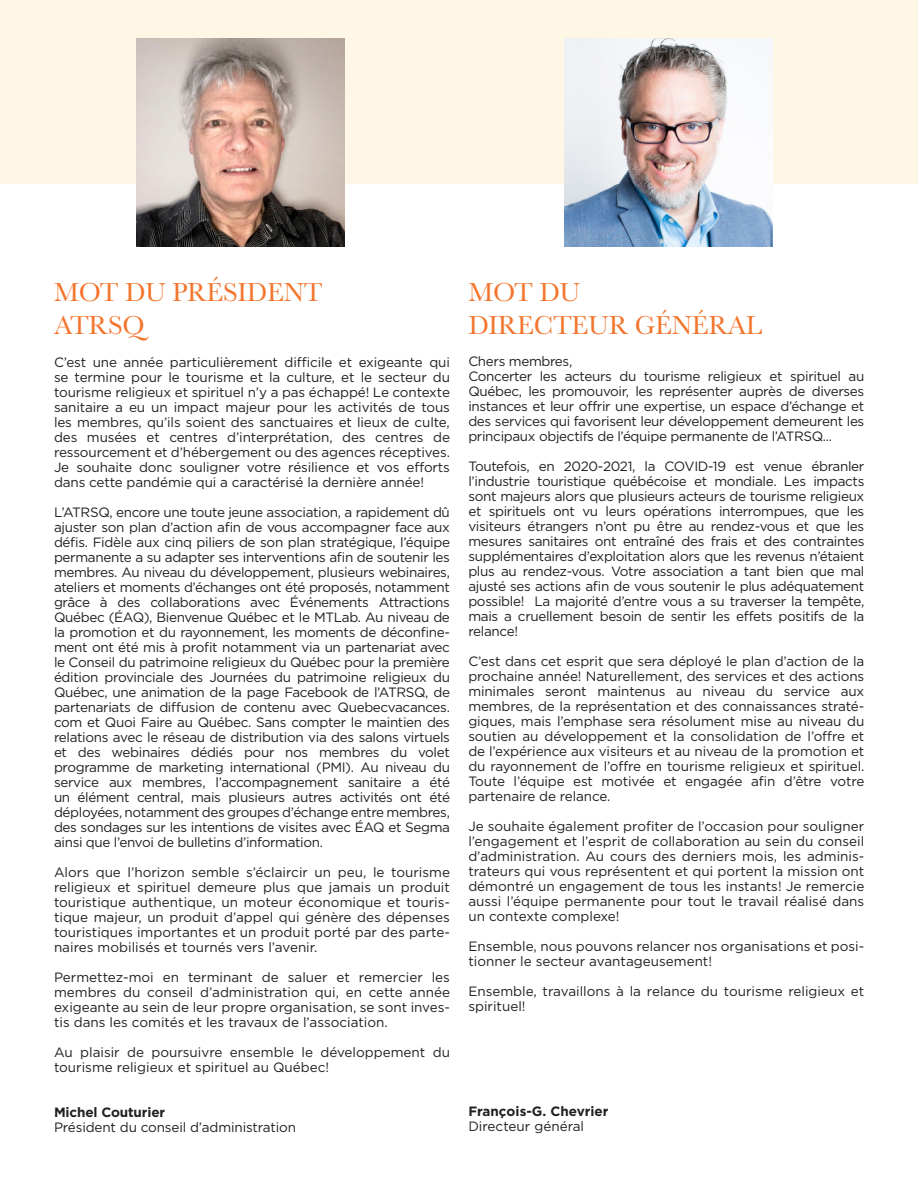
<style>
.page{position:relative;width:918px;height:1188px;background:#fff}
.page>*{position:absolute;margin:0;border:0;box-sizing:border-box;transform-origin:0 0}
.t1{font:27px/33px "Baskerville";letter-spacing:-.01em;color:#f3752d}
.t2{font:13.5px/15px "Gotham";letter-spacing:-.01em;color:#231f20;text-align:justify}
.t3{font:700 13.5px "Gotham";letter-spacing:-.01em;color:#231f20}
</style>
<div class="page">
<div style="left:0;top:0;width:918px;height:184px;background:#fef7e6"></div>
<img style="left:137px;top:39px;width:208px;height:208px">
<img style="left:564px;top:39px;width:208px;height:208px">
<p class="t1" style="left:54px;top:276px;width:270px">MOT DU PRÉSIDENT<br>ATRSQ</p>
<p class="t2" style="left:54px;top:354px;width:398px">C’est une année particulièrement difficile et exigeante qui se termine pour le tourisme et la culture, et le secteur du tourisme religieux et spirituel n’y a pas échappé! Le contexte sanitaire a eu un impact majeur pour les activités de tous les membres, qu’ils soient des sanctuaires et lieux de culte, des musées et centres d’interprétation, des centres de ressourcement et d’hébergement ou des agences réceptives.<br>Je souhaite donc souligner votre résilience et vos efforts dans cette pandémie qui a caractérisé la dernière année!</p>
<p class="t2" style="left:54px;top:504px;width:398px">L’ATRSQ, encore une toute jeune association, a rapidement dû ajuster son plan d’action afin de vous accompagner face aux défis. Fidèle aux cinq piliers de son plan stratégique, l’équipe permanente a su adapter ses interventions afin de soutenir les membres. Au niveau du développement, plusieurs webinaires, ateliers et moments d’échanges ont été proposés, notamment grâce à des collaborations avec Événements Attractions Québec (ÉAQ), Bienvenue Québec et le MTLab. Au niveau de la promotion et du rayonnement, les moments de déconfine&shy;ment ont été mis à profit notamment via un partenariat avec le Conseil du patrimoine religieux du Québec pour la première édition provinciale des Journées du patrimoine religieux du Québec, une animation de la page Facebook de l’ATRSQ, de partenariats de diffusion de contenu avec Quebecvacances. com et Quoi Faire au Québec. Sans compter le maintien des relations avec le réseau de distribution via des salons virtuels et des webinaires dédiés pour nos membres du volet programme de marketing international (PMI). Au niveau du service aux membres, l’accompagnement sanitaire a été un élément central, mais plusieurs autres activités ont été déployées, notamment des groupes d’échange entre membres, des sondages sur les intentions de visites avec ÉAQ et Segma ainsi que l’envoi de bulletins d’information.</p>
<p class="t2" style="left:54px;top:864px;width:398px">Alors que l’horizon semble s’éclaircir un peu, le tourisme religieux et spirituel demeure plus que jamais un produit touristique authentique, un moteur économique et touris&shy;tique majeur, un produit d’appel qui génère des dépenses touristiques importantes et un produit porté par des parte&shy;naires mobilisés et tournés vers l’avenir.</p>
<p class="t2" style="left:54px;top:969px;width:398px">Permettez-moi en terminant de saluer et remercier les membres du conseil d’administration qui, en cette année exigeante au sein de leur propre organisation, se sont inves&shy;tis dans les comités et les travaux de l’association.</p>
<p class="t2" style="left:54px;top:1044px;width:397px">Au plaisir de poursuivre ensemble le développement du tourisme religieux et spirituel au Québec!</p>
<p class="t3" style="left:54px;top:1104px;width:113px">Michel Couturier</p>
<p class="t2" style="left:54px;top:1119px;width:244px">Président du conseil d’administration</p>
<p class="t1" style="left:468px;top:276px;width:295px">MOT DU<br>DIRECTEUR GÉNÉRAL</p>
<p class="t2" style="left:468px;top:354px;width:105px">Chers membres,</p>
<p class="t2" style="left:468px;top:369px;width:398px">Concerter les acteurs du tourisme religieux et spirituel au Québec, les promouvoir, les représenter auprès de diverses instances et leur offrir une expertise, un espace d’échange et des services qui favorisent leur développement demeurent les principaux objectifs de l’équipe permanente de l’ATRSQ...</p>
<p class="t2" style="left:468px;top:459px;width:398px">Toutefois, en 2020-2021, la COVID-19 est venue ébranler l’industrie touristique québécoise et mondiale. Les impacts sont majeurs alors que plusieurs acteurs de tourisme religieux et spirituels ont vu leurs opérations interrompues, que les visiteurs étrangers n’ont pu être au rendez-vous et que les mesures sanitaires ont entraîné des frais et des contraintes supplémentaires d’exploitation alors que les revenus n’étaient plus au rendez-vous. Votre association a tant bien que mal ajusté ses actions afin de vous soutenir le plus adéquatement possible! La majorité d’entre vous a su traverser la tempête, mais a cruellement besoin de sentir les effets positifs de la relance!</p>
<p class="t2" style="left:468px;top:654px;width:398px">C’est dans cet esprit que sera déployé le plan d’action de la prochaine année! Naturellement, des services et des actions minimales seront maintenus au niveau du service aux membres, de la représentation et des connaissances straté&shy;giques, mais l’emphase sera résolument mise au niveau du soutien au développement et la consolidation de l’offre et de l’expérience aux visiteurs et au niveau de la promotion et du rayonnement de l’offre en tourisme religieux et spirituel.<br>Toute l’équipe est motivée et engagée afin d’être votre partenaire de relance.</p>
<p class="t2" style="left:468px;top:819px;width:398px">Je souhaite également profiter de l’occasion pour souligner l’engagement et l’esprit de collaboration au sein du conseil d’administration. Au cours des derniers mois, les adminis&shy;trateurs qui vous représentent et qui portent la mission ont démontré un engagement de tous les instants! Je remercie aussi l’équipe permanente pour tout le travail réalisé dans un contexte complexe!</p>
<p class="t2" style="left:468px;top:939px;width:398px">Ensemble, nous pouvons relancer nos organisations et posi&shy;tionner le secteur avantageusement!</p>
<p class="t2" style="left:468px;top:984px;width:398px">Ensemble, travaillons à la relance du tourisme religieux et spirituel!</p>
<p class="t3" style="left:468px;top:1104px;width:142px">François-G. Chevrier</p>
<p class="t2" style="left:468px;top:1119px;width:117px">Directeur général</p>
</div>
